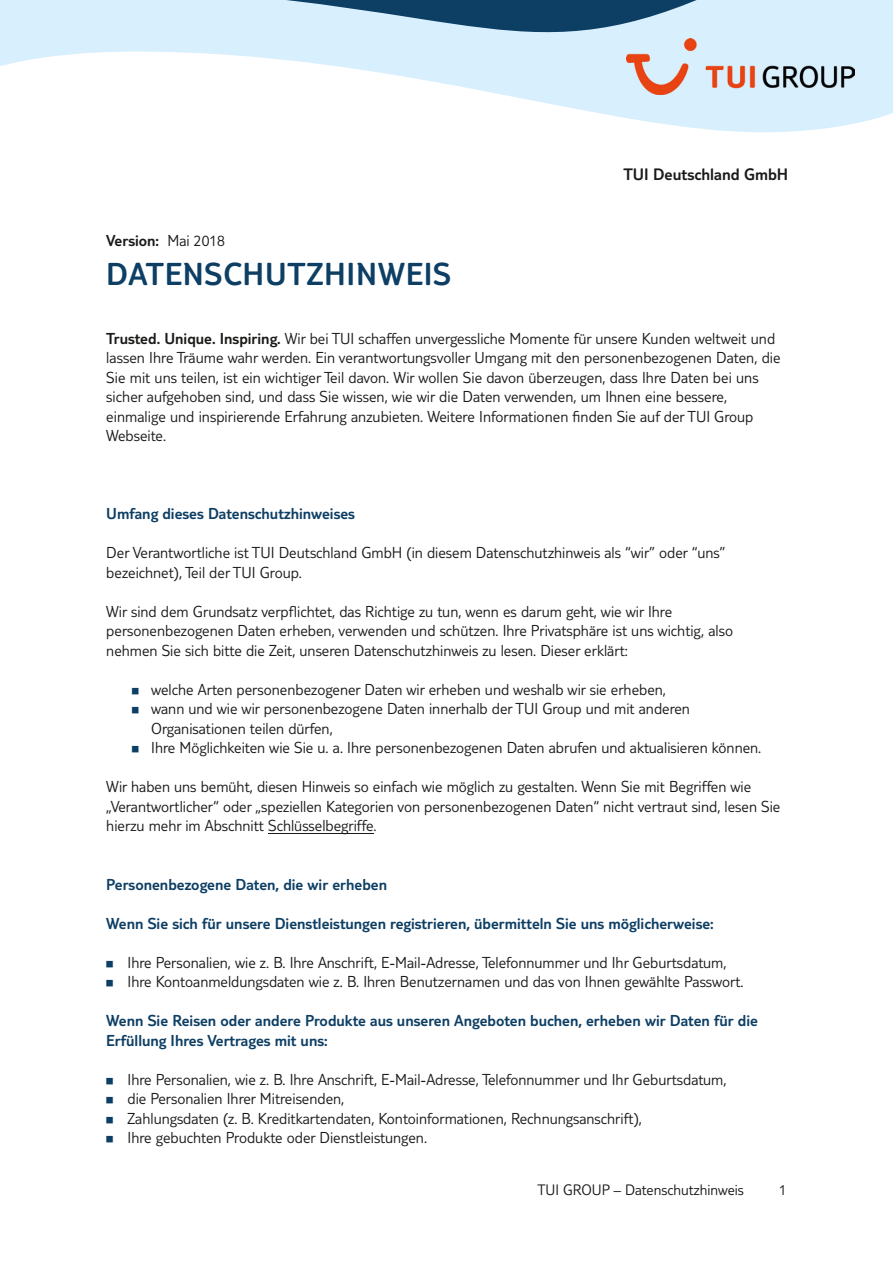
<style>
.page{position:relative;width:893px;height:1263px;background:#fff}
.page>*{position:absolute;margin:0;border:0;box-sizing:border-box;transform-origin:0 0}
.t1{font:300 33px "TUI Type";letter-spacing:.025em;color:#0d3e64}
.t2{font:300 17.25px "TUI Type";color:#1b1a19}
.t3{font:300 16.5px/19.5px "TUI Type";color:#1b1a19}
.t4{font:300 16.5px/19.5px "TUI Type";color:#0d3e64}
.t5{font:300 16.5px "TUI Type";color:#1b1a19}
.t6{font:300 15.75px "TUI Type";color:#1b1a19}
.s1{font-style:inherit}
.s2{color:#0d3e64}
</style>
<div class="page">
<hr style="left:268px;top:833px;width:105px;height:1px;background:#1b1a19">
<svg style="left:0;top:0;width:893px;height:132px"></svg>
<svg style="left:128px;top:0;width:598px;height:80px;background:#b8d1e1"></svg>
<img style="left:626px;top:38px;width:229px;height:56px">
<p class="t5" style="left:106px;top:231px;width:120px">Version: <span class="s1">Mai 2018</span></p>
<h1 class="t1" style="left:106px;top:255px;width:346px">DATENSCHUTZHINWEIS</h1>
<p class="t2" style="left:623px;top:164px;width:166px">TUI Deutschland GmbH</p>
<p class="t3" style="left:106px;top:328px;width:676px"><span class="s1">Trusted. Unique. Inspiring.</span> Wir bei TUI schaffen unvergessliche Momente für unsere Kunden weltweit und lassen Ihre Träume wahr werden. Ein verantwortungsvoller Umgang mit den personenbezogenen Daten, die Sie mit uns teilen, ist ein wichtiger Teil davon. Wir wollen Sie davon überzeugen, dass Ihre Daten bei uns sicher aufgehoben sind, und dass Sie wissen, wie wir die Daten verwenden, um Ihnen eine bessere, einmalige und inspirierende Erfahrung anzubieten. Weitere Informationen finden Sie auf der TUI Group Webseite.</p>
<p class="t4" style="left:106px;top:504px;width:250px">Umfang dieses Datenschutzhinweises</p>
<p class="t3" style="left:106px;top:543px;width:621px">Der Verantwortliche ist TUI Deutschland GmbH (in diesem Datenschutzhinweis als “wir” oder “uns” bezeichnet), Teil der TUI Group.</p>
<p class="t3" style="left:106px;top:601px;width:628px">Wir sind dem Grundsatz verpflichtet, das Richtige zu tun, wenn es darum geht, wie wir Ihre personenbezogenen Daten erheben, verwenden und schützen. Ihre Privatsphäre ist uns wichtig, also nehmen Sie sich bitte die Zeit, unseren Datenschutzhinweis zu lesen. Dieser erklärt:</p>
<p class="t3" style="left:132px;top:679px;width:536px"><span class="s2">■</span> welche Arten personenbezogener Daten wir erheben und weshalb wir sie erheben,</p>
<p class="t3" style="left:151px;top:699px;width:540px;text-indent:-19px"><span class="s2">■</span> wann und wie wir personenbezogene Daten innerhalb der TUI Group und mit anderen<br>Organisationen teilen dürfen,</p>
<p class="t3" style="left:132px;top:738px;width:631px"><span class="s2">■</span> Ihre Möglichkeiten wie Sie u. a. Ihre personenbezogenen Daten abrufen und aktualisieren können.</p>
<p class="t3" style="left:106px;top:777px;width:676px">Wir haben uns bemüht, diesen Hinweis so einfach wie möglich zu gestalten. Wenn Sie mit Begriffen wie „Verantwortlicher“ oder „speziellen Kategorien von personenbezogenen Daten“ nicht vertraut sind, lesen Sie hierzu mehr im Abschnitt Schlüsselbegriffe.</p>
<p class="t4" style="left:106px;top:874px;width:282px">Personenbezogene Daten, die wir erheben</p>
<p class="t4" style="left:106px;top:913px;width:609px">Wenn Sie sich für unsere Dienstleistungen registrieren, übermitteln Sie uns möglicherweise:</p>
<p class="t3" style="left:106px;top:952px;width:622px"><span class="s2">■</span> Ihre Personalien, wie z. B. Ihre Anschrift, E-Mail-Adresse, Telefonnummer und Ihr Geburtsdatum,</p>
<p class="t3" style="left:106px;top:972px;width:639px"><span class="s2">■</span> Ihre Kontoanmeldungsdaten wie z. B. Ihren Benutzernamen und das von Ihnen gewählte Passwort.</p>
<p class="t4" style="left:106px;top:1011px;width:653px">Wenn Sie Reisen oder andere Produkte aus unseren Angeboten buchen, erheben wir Daten für die<br>Erfüllung Ihres Vertrages mit uns:</p>
<p class="t3" style="left:106px;top:1069px;width:622px"><span class="s2">■</span> Ihre Personalien, wie z. B. Ihre Anschrift, E-Mail-Adresse, Telefonnummer und Ihr Geburtsdatum,</p>
<p class="t3" style="left:106px;top:1089px;width:239px"><span class="s2">■</span> die Personalien Ihrer Mitreisenden,</p>
<p class="t3" style="left:106px;top:1108px;width:537px"><span class="s2">■</span> Zahlungsdaten (z. B. Kreditkartendaten, Kontoinformationen, Rechnungsanschrift),</p>
<p class="t3" style="left:106px;top:1128px;width:322px"><span class="s2">■</span> Ihre gebuchten Produkte oder Dienstleistungen.</p>
<p class="t6" style="left:537px;top:1181px;width:208px">TUI GROUP – Datenschutzhinweis</p>
<p class="t6" style="left:779px;top:1181px;width:9px">1</p>
</div>
